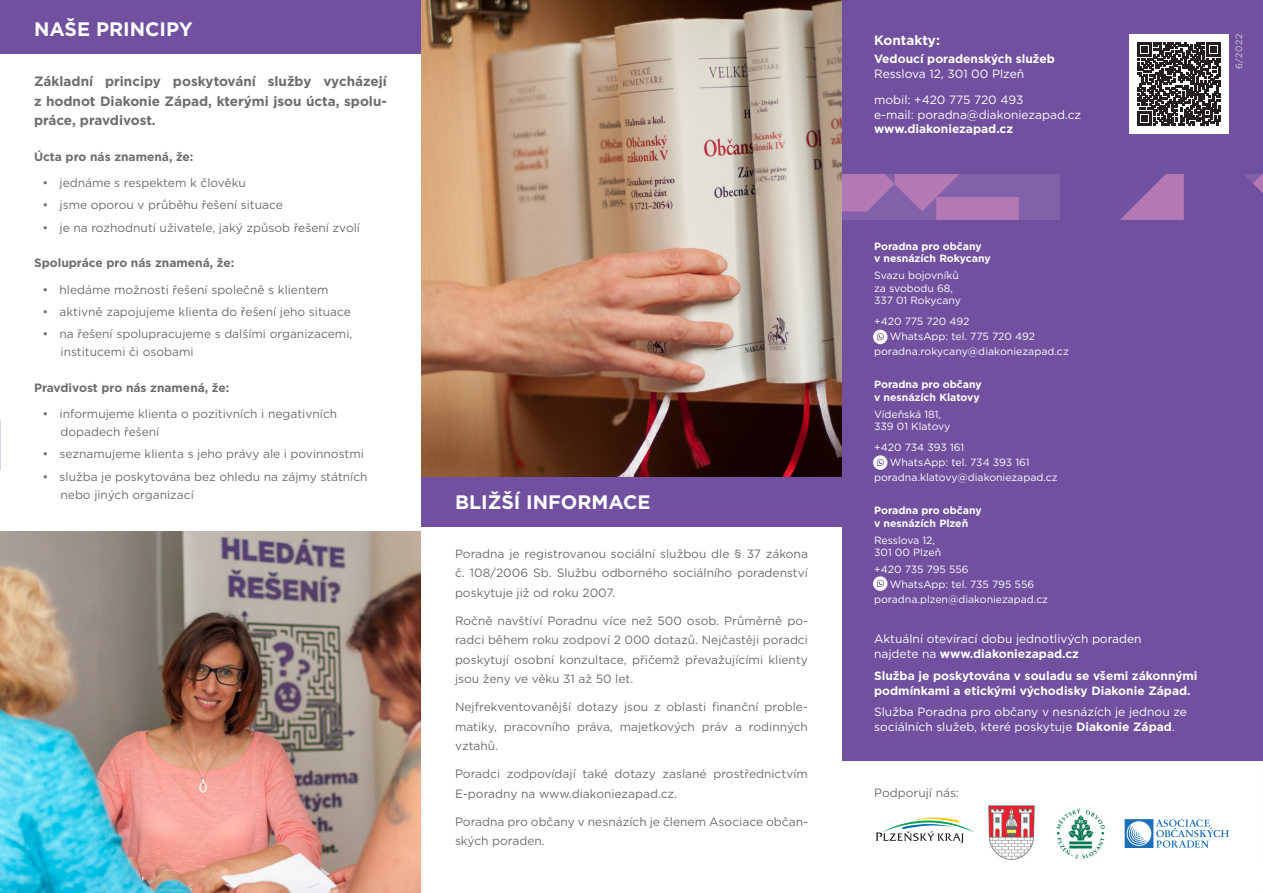
<style>
.page{position:relative;width:1263px;height:893px;background:#fff}
.page>*{position:absolute;margin:0;border:0;box-sizing:border-box;transform-origin:0 0}
.t1{font:700 19.5px "Gotham";color:#fff}
.t2{font:700 13.5px/19.5px "Gotham";color:#6c6d70;text-align:justify}
.t3{font:700 13.5px "Gotham";color:#fff}
.t4{font:12px/19.5px "Gotham";color:#6c6d70}
.t5{font:12px/14.4px "Gotham";color:#fff}
.t6{font:700 12px/14.4px "Gotham";color:#fff}
.t7{font:700 12px "Gotham";color:#6c6d70}
.t8{font:10.5px/12.6px "Gotham";color:#fff}
.t9{font:700 10.5px/12.6px "Gotham";color:#fff}
.t10{font:9px "Gotham";color:#cfd0d2}
.s1{font-weight:400}
.s2{font-weight:700}
</style>
<div class="page">
<div style="left:842px;top:172px;width:421px;height:51px;background:#8361aa"></div>
<svg style="left:842px;top:173px;width:177px;height:47px"></svg>
<div style="left:842px;top:0;width:421px;height:173px;background:#7150a0"></div>
<div style="left:842px;top:220px;width:421px;height:541px;background:#7150a0"></div>
<div style="left:421px;top:476px;width:421px;height:51px;background:#7150a0"></div>
<img style="left:988px;top:805px;width:47px;height:55px">
<img style="left:1056px;top:808px;width:49px;height:51px">
<svg style="left:1125px;top:819px;width:104px;height:29px"></svg>
<img style="left:421px;top:0;width:421px;height:476px">
<svg style="left:1060px;top:34px;width:203px;height:186px"></svg>
<svg style="left:873px;top:330px;width:14px;height:14px"></svg>
<svg style="left:873px;top:455px;width:14px;height:15px"></svg>
<svg style="left:873px;top:576px;width:14px;height:15px"></svg>
<svg style="left:876px;top:817px;width:98px;height:26px"></svg>
<img style="left:0;top:531px;width:421px;height:362px">
<div style="left:0;top:0;width:421px;height:54px;background:#7150a0"></div>
<p class="t1" style="left:34px;top:16px;width:160px">NAŠE PRINCIPY</p>
<p class="t2" style="left:34px;top:71px;width:354px">Základní principy poskytování služby vycházejí z hodnot Diakonie Západ, kterými jsou úcta, spolu&shy;práce, pravdivost.</p>
<p class="t7" style="left:34px;top:148px;width:161px">Úcta pro nás znamená, že:</p>
<p class="t4" style="left:43px;top:173px;width:205px">• jednáme s respektem k člověku</p>
<p class="t4" style="left:43px;top:195px;width:242px">• jsme oporou v průběhu řešení situace</p>
<p class="t4" style="left:43px;top:217px;width:319px">• je na rozhodnutí uživatele, jaký způsob řešení zvolí</p>
<p class="t7" style="left:34px;top:255px;width:202px">Spolupráce pro nás znamená, že:</p>
<p class="t4" style="left:43px;top:279px;width:288px">• hledáme možnosti řešení společně s klientem</p>
<p class="t4" style="left:43px;top:302px;width:310px">• aktivně zapojujeme klienta do řešení jeho situace</p>
<p class="t4" style="left:61px;top:325px;width:293px;line-height:18px;text-indent:-18px">• na řešení spolupracujeme s dalšími organizacemi, institucemi či osobami</p>
<p class="t7" style="left:34px;top:379px;width:197px">Pravdivost pro nás znamená, že:</p>
<p class="t4" style="left:61px;top:405px;width:278px;line-height:18px;text-indent:-18px">• informujeme klienta o pozitivních i negativních dopadech řešení</p>
<p class="t4" style="left:43px;top:444px;width:323px">• seznamujeme klienta s jeho právy ale i povinnostmi</p>
<p class="t4" style="left:61px;top:467px;width:309px;line-height:18px;text-indent:-18px">• služba je poskytována bez ohledu na zájmy státních nebo jiných organizací</p>
<p class="t1" style="left:455px;top:489px;width:197px">BLIŽŠÍ INFORMACE</p>
<p class="t4" style="left:455px;top:544px;width:354px;text-align:justify">Poradna je registrovanou sociální službou dle § 37 zákona č. 108/2006 Sb. Službu odborného sociálního poradenství poskytuje již od roku 2007.</p>
<p class="t4" style="left:455px;top:611px;width:354px;text-align:justify">Ročně navštíví Poradnu více než 500 osob. Průměrně po&shy;radci během roku zodpoví 2 000 dotazů. Nejčastěji poradci poskytují osobní konzultace, přičemž převažujícími klienty jsou ženy ve věku 31 až 50 let.</p>
<p class="t4" style="left:455px;top:697px;width:354px;text-align:justify">Nejfrekventovanější dotazy jsou z oblasti finanční proble&shy;matiky, pracovního práva, majetkových práv a rodinných vztahů.</p>
<p class="t4" style="left:455px;top:764px;width:354px">Poradci zodpovídají také dotazy zaslané prostřednictvím<br>E-poradny na www.diakoniezapad.cz.</p>
<p class="t4" style="left:455px;top:812px;width:354px">Poradna pro občany v nesnázích je členem Asociace občan&shy;ských poraden.</p>
<p class="t3" style="left:874px;top:31px;width:67px">Kontakty:</p>
<p class="t6" style="left:874px;top:52px;width:182px">Vedoucí poradenských služeb<br><span class="s1">Resslova 12, 301 00 Plzeň</span></p>
<p class="t5" style="left:874px;top:93px;width:209px">mobil: +420 775 720 493<br>e-mail: poradna@diakoniezapad.cz <span class="s2">www.diakoniezapad.cz</span></p>
<p class="t10" style="left:1233px;top:69px;width:36px;rotate:-90deg">6/2022</p>
<p class="t9" style="left:874px;top:239px;width:118px">Poradna pro občany<br>v nesnázích Rokycany</p>
<p class="t8" style="left:874px;top:269px;width:88px">Svazu bojovníků za svobodu 68,<br>337 01 Rokycany</p>
<p class="t8" style="left:874px;top:315px;width:97px">+420 775 720 492</p>
<p class="t8" style="left:890px;top:330px;width:147px">WhatsApp: tel. 775 720 492</p>
<p class="t8" style="left:874px;top:345px;width:196px">poradna.rokycany@diakoniezapad.cz</p>
<p class="t9" style="left:874px;top:378px;width:109px">Poradna pro občany v nesnázích Klatovy</p>
<p class="t8" style="left:874px;top:407px;width:78px">Vídeňská 181,<br>339 01 Klatovy</p>
<p class="t8" style="left:874px;top:441px;width:92px">+420 734 393 161</p>
<p class="t8" style="left:890px;top:456px;width:141px">WhatsApp: tel. 734 393 161</p>
<p class="t8" style="left:874px;top:471px;width:185px">poradna.klatovy@diakoniezapad.cz</p>
<p class="t9" style="left:874px;top:504px;width:109px">Poradna pro občany v nesnázích Plzeň</p>
<p class="t8" style="left:874px;top:533px;width:69px">Resslova 12,<br>301 00 Plzeň</p>
<p class="t8" style="left:874px;top:563px;width:96px">+420 735 795 556</p>
<p class="t8" style="left:890px;top:578px;width:146px">WhatsApp: tel. 735 795 556</p>
<p class="t8" style="left:874px;top:593px;width:176px">poradna.plzen@diakoniezapad.cz</p>
<p class="t5" style="left:874px;top:631px;width:269px">Aktuální otevírací dobu jednotlivých poraden najdete na <span class="s2">www.diakoniezapad.cz</span></p>
<p class="t6" style="left:874px;top:669px;width:325px">Služba je poskytována v souladu se všemi zákonnými podmínkami a etickými východisky Diakonie Západ.</p>
<p class="t5" style="left:874px;top:704px;width:314px">Služba Poradna pro občany v nesnázích je jednou ze sociálních služeb, které poskytuje <span class="s2">Diakonie Západ</span>.</p>
<p class="t4" style="left:874px;top:783px;width:86px">Podporují nás:</p>
</div>
